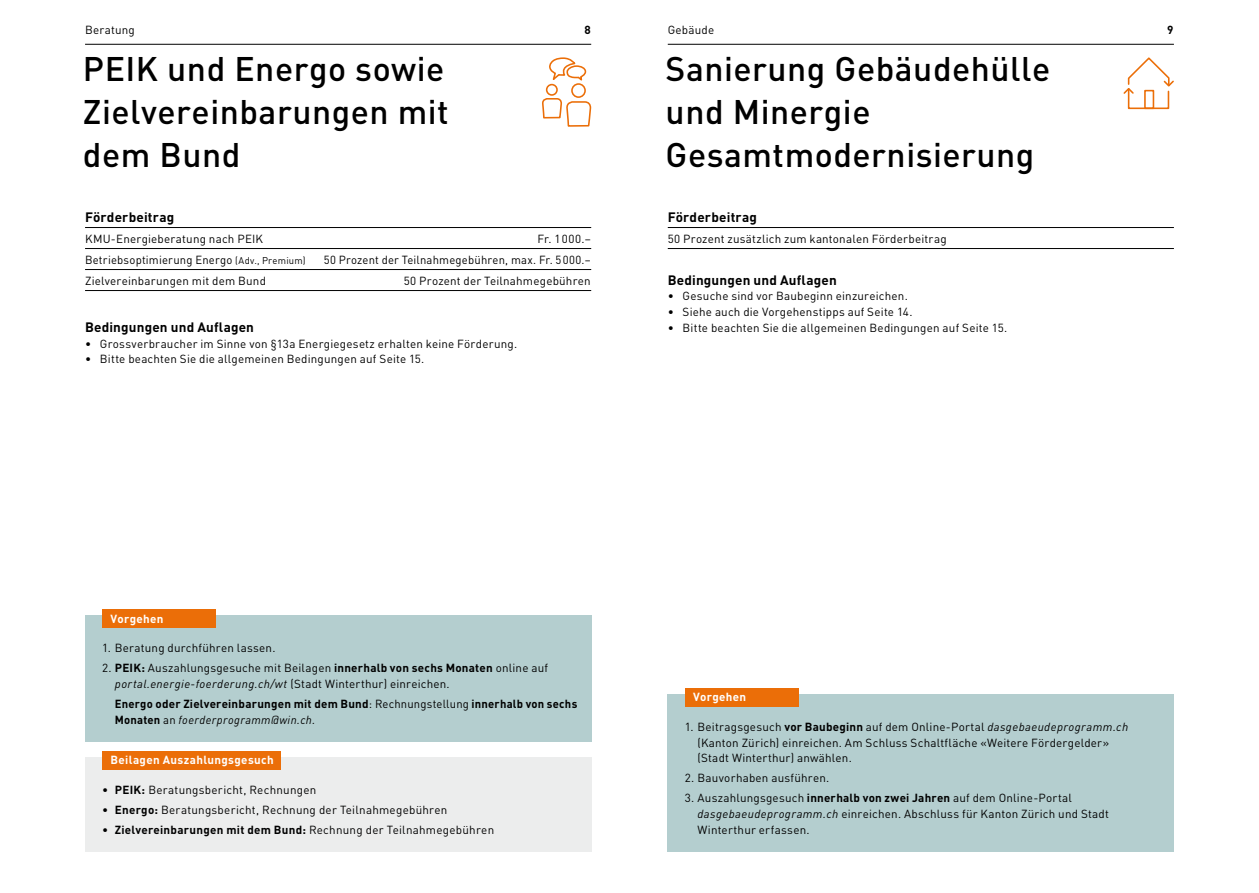
<style>
.page{position:relative;width:1259px;height:893px;background:#fff}
.page>*{position:absolute;margin:0;border:0;box-sizing:border-box;transform-origin:0 0}
.t1{font:500 33.75px/42.8px "DIN";letter-spacing:.015em;color:#000}
.t2{font:700 13.5px "DIN";letter-spacing:.015em;color:#000}
.t3{font:11.7px/15.8px "DIN";letter-spacing:.02em;color:#000}
.t4{font:700 11.7px/15.8px "DIN";letter-spacing:.02em;color:#000}
.t5{font:700 11.7px "DIN";letter-spacing:.03em;color:#fff}
.s1{font-size:9.75px}
.s2{font-weight:700}
.s3{font-style:italic}
.s4{font-weight:400}
.s5{font-weight:400;font-style:italic}
</style>
<div class="page">
<hr style="left:85px;top:44px;width:506px;height:1px;background:#000">
<hr style="left:668px;top:44px;width:506px;height:1px;background:#000">
<hr style="left:85px;top:227px;width:506px;height:1px;background:#000">
<hr style="left:85px;top:248px;width:506px;height:1px;background:#000">
<hr style="left:85px;top:269px;width:506px;height:1px;background:#000">
<hr style="left:85px;top:290px;width:506px;height:1px;background:#000">
<hr style="left:668px;top:227px;width:506px;height:1px;background:#000">
<hr style="left:668px;top:248px;width:506px;height:1px;background:#000">
<div style="left:85px;top:615px;width:506px;height:126px;background:#b4cecf"></div>
<div style="left:668px;top:694px;width:506px;height:158px;background:#b4cecf"></div>
<div style="left:85px;top:757px;width:506px;height:95px;background:#eceded"></div>
<div style="left:102px;top:609px;width:114px;height:19px;background:#eb6e08"></div>
<div style="left:685px;top:688px;width:114px;height:18px;background:#eb6e08"></div>
<div style="left:102px;top:751px;width:179px;height:19px;background:#eb6e08"></div>
<svg style="left:549px;top:57px;width:38px;height:27px"></svg>
<svg style="left:542px;top:97px;width:50px;height:30px"></svg>
<div style="left:571px;top:83px;width:15px;height:15px;border:2px solid #eb6e08;border-radius:50%"></div>
<div style="left:546px;top:84px;width:12px;height:12px;border:2px solid #eb6e08;border-radius:50%"></div>
<svg style="left:1123px;top:57px;width:51px;height:53px"></svg>
<div style="left:1144px;top:90px;width:10px;height:19px;border:2px solid #eb6e08"></div>
<p class="t3" style="left:85px;top:22px;width:51px">Beratung</p>
<p class="t4" style="left:584px;top:22px;width:8px">8</p>
<p class="t3" style="left:668px;top:22px;width:48px">Gebäude</p>
<p class="t4" style="left:1167px;top:22px;width:8px">9</p>
<h1 class="t1" style="left:83px;top:47px;width:367px">PEIK und Energo sowie<br>Zielvereinbarungen mit dem Bund</h1>
<p class="t2" style="left:85px;top:208px;width:91px">Förderbeitrag</p>
<p class="t3" style="left:85px;top:230px;width:180px">KMU-Energieberatung nach PEIK</p>
<p class="t3" style="left:537px;top:230px;width:55px">Fr. 1000.–</p>
<p class="t3" style="left:85px;top:251px;width:222px">Betriebsoptimierung Energo <span class="s1">(Adv., Premium)</span></p>
<p class="t3" style="left:324px;top:251px;width:268px">50 Prozent der Teilnahmegebühren, max. Fr. 5000.–</p>
<p class="t3" style="left:85px;top:272px;width:182px">Zielvereinbarungen mit dem Bund</p>
<p class="t3" style="left:404px;top:272px;width:188px">50 Prozent der Teilnahmegebühren</p>
<p class="t2" style="left:85px;top:318px;width:170px">Bedingungen und Auflagen</p>
<p class="t3" style="left:85px;top:335px;width:434px">• Grossverbraucher im Sinne von §13a Energiegesetz erhalten keine Förderung.</p>
<p class="t3" style="left:85px;top:351px;width:341px">• Bitte beachten Sie die allgemeinen Bedingungen auf Seite 15.</p>
<h1 class="t1" style="left:665px;top:47px;width:386px">Sanierung Gebäudehülle und Minergie<br>Gesamtmodernisierung</h1>
<p class="t2" style="left:668px;top:208px;width:91px">Förderbeitrag</p>
<p class="t3" style="left:668px;top:230px;width:280px">50 Prozent zusätzlich zum kantonalen Förderbeitrag</p>
<p class="t2" style="left:668px;top:271px;width:170px">Bedingungen und Auflagen</p>
<p class="t3" style="left:668px;top:288px;width:241px">• Gesuche sind vor Baubeginn einzureichen.</p>
<p class="t3" style="left:668px;top:304px;width:246px">• Siehe auch die Vorgehenstipps auf Seite 14.</p>
<p class="t3" style="left:668px;top:320px;width:341px">• Bitte beachten Sie die allgemeinen Bedingungen auf Seite 15.</p>
<p class="t5" style="left:111px;top:611px;width:54px">Vorgehen</p>
<p class="t3" style="left:102px;top:640px;width:175px">1. Beratung durchführen lassen.</p>
<p class="t3" style="left:115px;top:660px;width:435px;text-indent:-13px">2. <span class="s2">PEIK:</span> Auszahlungsgesuche mit Beilagen <span class="s2">innerhalb von sechs Monaten</span> online auf <span class="s3">portal.energie-foerderung.ch/wt</span> (Stadt Winterthur) einreichen.</p>
<p class="t4" style="left:115px;top:695px;width:464px">Energo oder Zielvereinbarungen mit dem Bund<span class="s4">: Rechnungstellung</span> innerhalb von sechs<br>Monaten <span class="s4">an</span> <span class="s5">foerderprogramm@win.ch.</span></p>
<p class="t5" style="left:111px;top:752px;width:165px">Beilagen Auszahlungsgesuch</p>
<p class="t3" style="left:102px;top:782px;width:216px">• <span class="s2">PEIK:</span> Beratungsbericht, Rechnungen</p>
<p class="t3" style="left:102px;top:802px;width:347px">• <span class="s2">Energo:</span> Beratungsbericht, Rechnung der Teilnahmegebühren</p>
<p class="t3" style="left:102px;top:822px;width:394px">• <span class="s2">Zielvereinbarungen mit dem Bund:</span> Rechnung der Teilnahmegebühren</p>
<p class="t5" style="left:693px;top:689px;width:54px">Vorgehen</p>
<p class="t3" style="left:697px;top:719px;width:432px;text-indent:-13px">1. Beitragsgesuch <span class="s2">vor Baubeginn</span> auf dem Online-Portal <span class="s3">dasgebaeudeprogramm.ch </span>(Kanton Zürich) einreichen. Am Schluss Schaltfläche «Weitere Fördergelder» (Stadt Winterthur) anwählen.</p>
<p class="t3" style="left:685px;top:770px;width:146px">2. Bauvorhaben ausführen.</p>
<p class="t3" style="left:697px;top:790px;width:413px;text-indent:-13px">3. Auszahlungsgesuch <span class="s2">innerhalb von zwei Jahren</span> auf dem Online-Portal <span class="s3">dasgebaeudeprogramm.ch</span> einreichen. Abschluss für Kanton Zürich und Stadt<br>Winterthur erfassen.</p>
</div>
